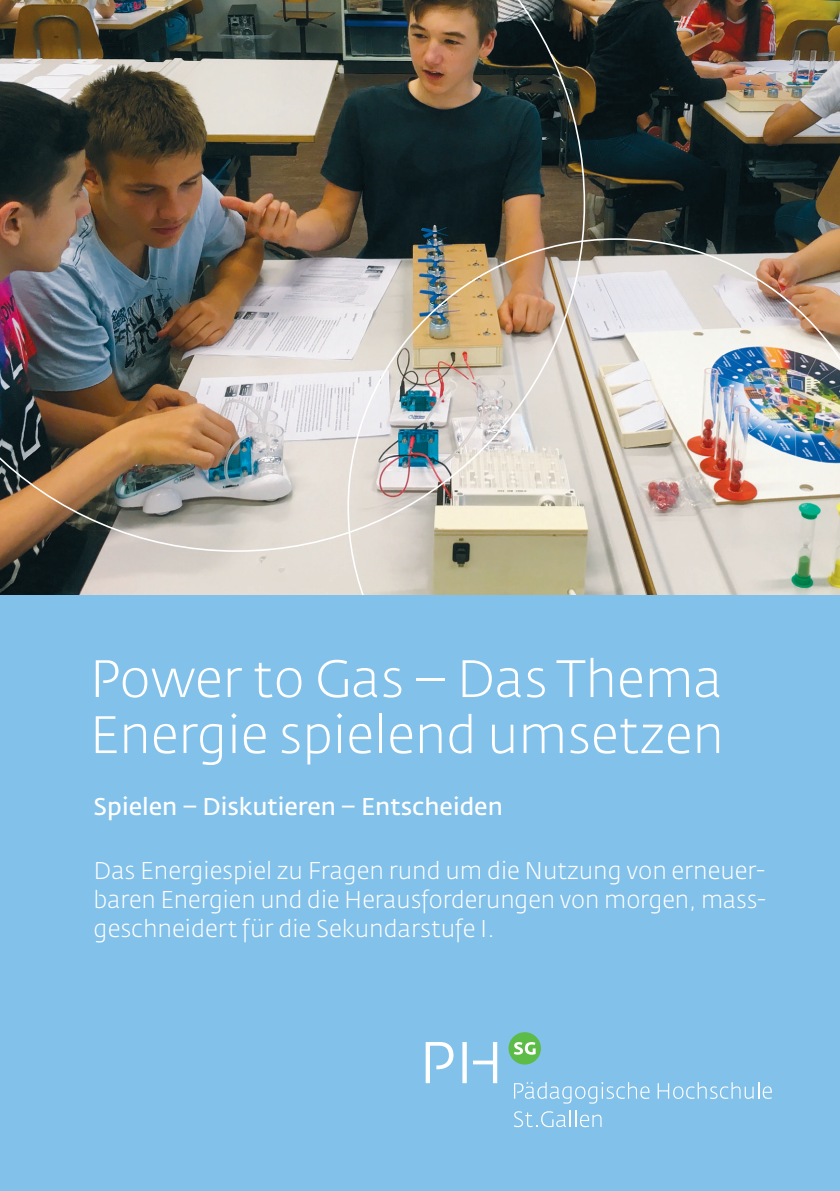
<style>
.page{position:relative;width:840px;height:1191px;background:#fff}
.page>*{position:absolute;margin:0;border:0;box-sizing:border-box;transform-origin:0 0}
.t1{font:300 52px "Fedra Sans Std";color:#fff}
.t2{font:300 24px "Fedra Sans Std";color:#fff}
.t3{font:600 24px "Fedra Sans Std";color:#fff}
</style>
<div class="page">
<img style="left:0;top:0;width:839px;height:595px">
<img style="left:0;top:0;width:585px;height:552px">
<img style="left:347px;top:238px;width:492px;height:357px">
<div style="left:0;top:595px;width:839px;height:596px;background:#82c1ea"></div>
<svg style="left:514px;top:1082px;width:135px;height:21px"></svg>
<svg style="left:657px;top:1082px;width:114px;height:17px"></svg>
<svg style="left:514px;top:1110px;width:87px;height:17px"></svg>
<svg style="left:425px;top:1042px;width:28px;height:41px"></svg>
<svg style="left:462px;top:1042px;width:35px;height:41px"></svg>
<div style="left:508px;top:1032px;width:32px;height:32px;background:#5dbb48;border-radius:50%"></div>
<svg style="left:514px;top:1042px;width:21px;height:12px"></svg>
<p class="t1" style="left:89px;top:646px;width:634px">Power to Gas – Das Thema</p>
<p class="t1" style="left:89px;top:702px;width:635px">Energie spielend umsetzen</p>
<p class="t3" style="left:94px;top:792px;width:410px">Spielen – Diskutieren – Entscheiden</p>
<p class="t2" style="left:94px;top:855px;width:672px">Das Energiespiel zu Fragen rund um die Nutzung von erneuer-</p>
<p class="t2" style="left:94px;top:884px;width:673px">baren Energien und die Herausforderungen von morgen, mass-</p>
<p class="t2" style="left:94px;top:913px;width:402px">geschneidert für die Sekundarstufe I.</p>
</div>
